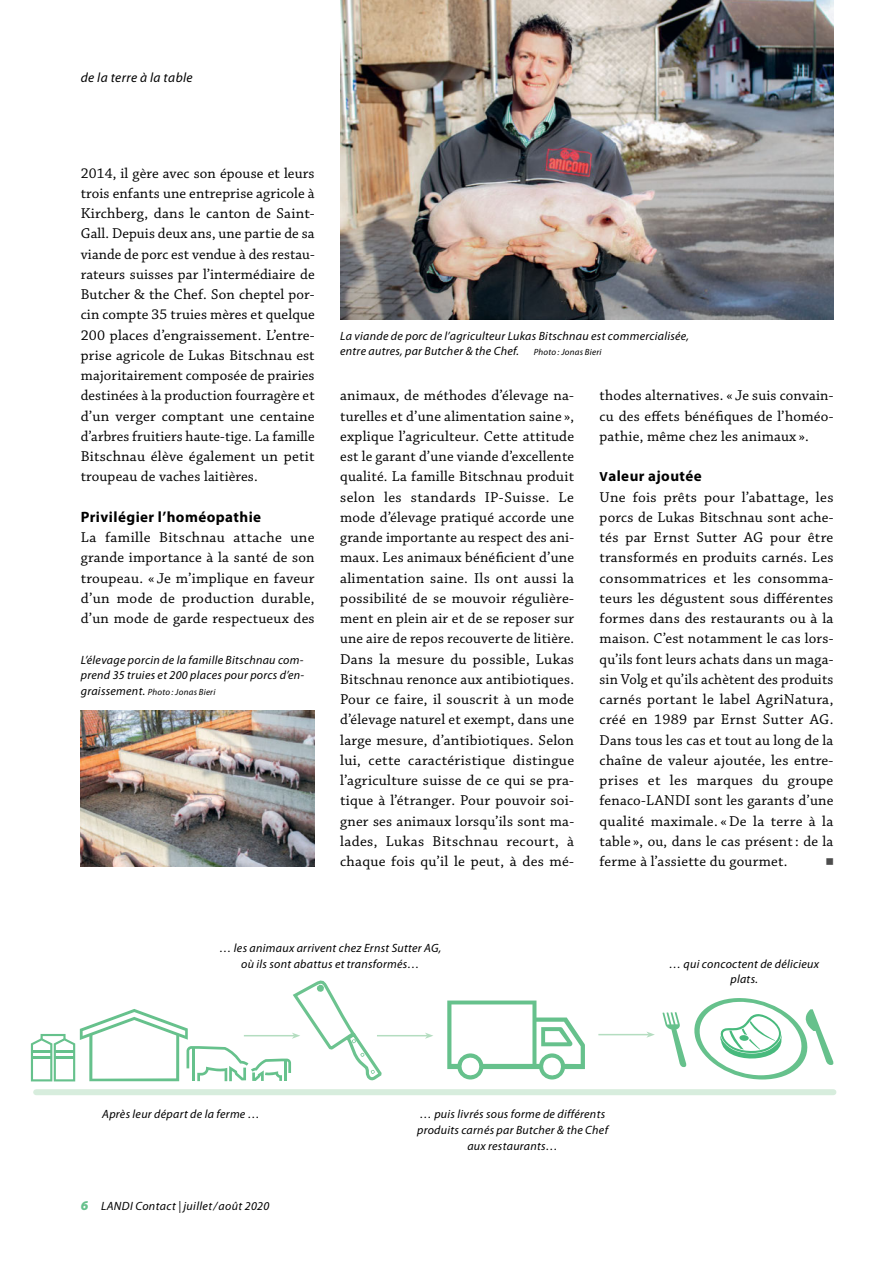
<style>
.page{position:relative;width:893px;height:1263px;background:#fff}
.page>*{position:absolute;margin:0;border:0;box-sizing:border-box;transform-origin:0 0}
.t1{font:15px/20.2px "Chaparral Pro";letter-spacing:.015em;color:#000;text-align:justify}
.t2{font:700 15px "Myriad Pro";letter-spacing:.03em;color:#000}
.t3{font:italic 13.5px "Myriad Pro";letter-spacing:.03em;color:#000}
.t4{font:13.2px "Universal Newswith Comm Pi";color:#4d4d4d}
.t5{font:italic 12px/15.8px "Myriad Pro";letter-spacing:.025em;color:#000;text-align:center}
.t6{font:italic 9px "Myriad Pro";letter-spacing:.025em;color:#000}
.s1{font-size:12px}
.s2{font-size:9px}
.s3{font-size:13.2px}
.s4{font-weight:900;font-size:13.5px;color:#66c18c}
</style>
<div class="page">
<img style="left:81px;top:711px;width:234px;height:155px">
<img style="left:340px;top:0;width:493px;height:319px">
<div style="left:36px;top:1089px;width:797px;height:6px;background:#d7eddd"></div>
<svg style="left:447px;top:1000px;width:138px;height:79px"></svg>
<svg style="left:662px;top:998px;width:172px;height:81px"></svg>
<svg style="left:31px;top:980px;width:354px;height:101px"></svg>
<hr style="left:377px;top:1035px;width:50px;height:1px;background:#b4ddc0">
<svg style="left:425px;top:1032px;width:8px;height:7px"></svg>
<hr style="left:598px;top:1034px;width:51px;height:1px;background:#b4ddc0">
<svg style="left:646px;top:1032px;width:9px;height:6px"></svg>
<p class="t3" style="left:81px;top:71px;width:113px">de la terre à la table</p>
<p class="t1" style="left:81px;top:163px;width:235px">2014, il gère avec son épouse et leurs trois enfants une entreprise agricole à Kirchberg, dans le canton de Saint-Gall. Depuis deux ans, une partie de sa viande de porc est vendue à des restau&shy;rateurs suisses par l’intermédiaire de Butcher &amp; the Chef. Son cheptel por&shy;cin compte 35 truies mères et quelque 200 places d’engraissement. L’entre&shy;prise agricole de Lukas Bitschnau est majoritairement composée de prairies destinées à la production fourragère et d’un verger comptant une centaine d’arbres fruitiers haute-tige. La famille Bitschnau élève également un petit troupeau de vaches laitières.</p>
<p class="t2" style="left:81px;top:508px;width:182px">Privilégier l’homéopathie</p>
<p class="t1" style="left:81px;top:528px;width:235px">La famille Bitschnau attache une grande importance à la santé de son troupeau. « Je m’implique en faveur d’un mode de production durable, d’un mode de garde respectueux des</p>
<p class="t5" style="left:81px;top:652px;width:225px;text-align:left">L’élevage porcin de la famille Bitschnau com&shy;prend 35 truies et 200 places pour porcs d’en-</p>
<p class="t6" style="left:81px;top:687px;width:136px"><span class="s1">graissement.</span> Photo : Jonas Bieri</p>
<p class="t5" style="left:340px;top:328px;width:350px;text-align:left">La viande de porc de l’agriculteur Lukas Bitschnau est commercialisée, entre autres, par Butcher &amp; the Chef. <span class="s2">Photo : Jonas Bieri</span></p>
<p class="t1" style="left:600px;top:386px;width:235px">thodes alternatives. « Je suis convain&shy;cu des effets bénéfiques de l’homéo&shy;pathie, même chez les animaux ».</p>
<p class="t2" style="left:600px;top:468px;width:104px"><span class="s3">V</span>aleur ajoutée</p>
<p class="t1" style="left:600px;top:487px;width:235px">Une fois prêts pour l’abattage, les porcs de Lukas Bitschnau sont ache&shy;tés par Ernst Sutter AG pour être transformés en produits carnés. Les consommatrices et les consomma&shy;teurs les dégustent sous différentes formes dans des restaurants ou à la maison. C’est notamment le cas lors&shy;qu’ils font leurs achats dans un maga&shy;sin Volg et qu’ils achètent des produits carnés portant le label AgriNatura, créé en 1989 par Ernst Sutter AG.<br>Dans tous les cas et tout au long de la chaîne de valeur ajoutée, les entre&shy;prises et les marques du groupe fenaco-LANDI sont les garants d’une qualité maximale. «De la terre à la table », ou, dans le cas présent: de la ferme à l’assiette du gourmet.</p>
<p class="t1" style="left:340px;top:386px;width:235px">animaux, de méthodes d’élevage na&shy;turelles et d’une alimentation saine », explique l’agriculteur. Cette attitude est le garant d’une viande d’excellente qualité. La famille Bitschnau produit selon les standards IP-Suisse. Le mode d’élevage pratiqué accorde une grande importante au respect des ani&shy;maux. Les animaux bénéficient d’une alimentation saine. Ils ont aussi la possibilité de se mouvoir régulière&shy;ment en plein air et de se reposer sur une aire de repos recouverte de litière.<br>Dans la mesure du possible, Lukas Bitschnau renonce aux antibiotiques.<br>Pour ce faire, il souscrit à un mode d’élevage naturel et exempt, dans une large mesure, d’antibiotiques. Selon lui, cette caractéristique distingue l’agriculture suisse de ce qui se pra&shy;tique à l’étranger. Pour pouvoir soi&shy;gner ses animaux lorsqu’ils sont ma&shy;lades, Lukas Bitschnau recourt, à chaque fois qu’il le peut, à des mé-</p>
<p class="t4" style="left:826px;top:856px;width:9px">n</p>
<p class="t5" style="left:219px;top:940px;width:223px">… les animaux arrivent chez Ernst Sutter AG, où ils sont abattus et transformés…</p>
<p class="t5" style="left:102px;top:1107px;width:159px">Après leur départ de la ferme …</p>
<p class="t5" style="left:81px;top:1199px;width:190px"><span class="s4">6</span> LANDI Contact | juillet/août 2020</p>
<p class="t5" style="left:417px;top:1107px;width:192px">… puis livrés sous forme de différents produits carnés par Butcher &amp; the Chef aux restaurants…</p>
<p class="t5" style="left:669px;top:956px;width:152px">… qui concoctent de délicieux plats.</p>
</div>
